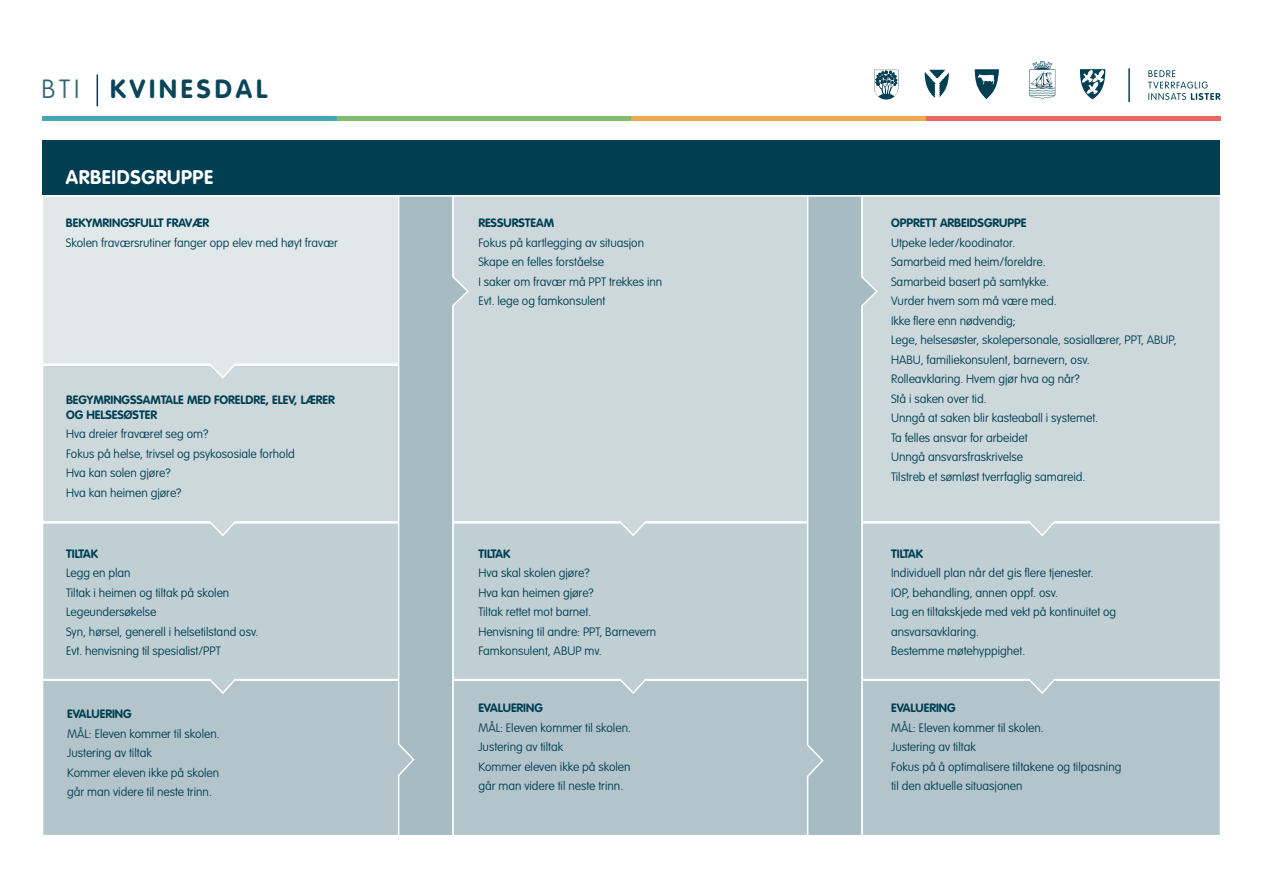
<style>
.page{position:relative;width:1263px;height:893px;background:#fff}
.page>*{position:absolute;margin:0;border:0;box-sizing:border-box;transform-origin:0 0}
.t1{font:700 25.95px "VAG Rounded";letter-spacing:.15em;color:#0a4659}
.t2{font:700 19.5px "VAG Rounded";letter-spacing:.03em;color:#fff}
.t3{font:100 12px/19.5px "VAG Rounded";color:#003e52}
.t4{font:700 12px/15px "VAG Rounded";color:#003e52}
.s1{font-weight:100;color:#336474}
</style>
<div class="page">
<svg style="left:924px;top:70px;width:25px;height:28px"></svg>
<svg style="left:874px;top:70px;width:24px;height:30px"></svg>
<svg style="left:1029px;top:61px;width:26px;height:39px"></svg>
<hr style="left:1128px;top:68px;width:2px;height:34px;background:#003e52">
<svg style="left:1148px;top:70px;width:72px;height:30px"></svg>
<svg style="left:1080px;top:69px;width:25px;height:30px"></svg>
<svg style="left:975px;top:69px;width:24px;height:30px"></svg>
<hr style="left:43px;top:116px;width:294px;height:4px;background:#46a6b4">
<hr style="left:337px;top:116px;width:294px;height:4px;background:#82bc71">
<hr style="left:631px;top:116px;width:294px;height:4px;background:#ebaa50">
<hr style="left:926px;top:116px;width:294px;height:4px;background:#ea6660">
<hr style="left:97px;top:74px;width:1px;height:32px;background:#003e52">
<div style="left:42px;top:679px;width:392px;height:159px;background:#b3c5cb;border:2px solid #fff"></div>
<svg style="left:42px;top:537px;width:355px;height:158px"></svg>
<svg style="left:43px;top:380px;width:354px;height:157px"></svg>
<svg style="left:42px;top:192px;width:355px;height:188px"></svg>
<div style="left:452px;top:679px;width:386px;height:159px;background:#b3c5cb"></div>
<svg style="left:470px;top:537px;width:336px;height:157px"></svg>
<div style="left:470px;top:197px;width:336px;height:340px;background:#ccd8dc"></div>
<div style="left:861px;top:679px;width:360px;height:159px;background:#b3c5cb;border:2px solid #fff"></div>
<svg style="left:879px;top:537px;width:342px;height:158px"></svg>
<div style="left:879px;top:197px;width:341px;height:340px;background:#ccd8dc"></div>
<svg style="left:397px;top:197px;width:73px;height:638px"></svg>
<svg style="left:806px;top:197px;width:73px;height:638px"></svg>
<div style="left:43px;top:140px;width:1177px;height:55px;background:#003e52"></div>
<hr style="left:43px;top:195px;width:1189px;height:2px;background:#fff">
<hr style="left:0;top:835px;width:1220px;height:4px;background:#fff">
<p class="t1" style="left:41px;top:74px;width:227px"><span class="s1">BTI</span> KVINESDAL</p>
<p class="t2" style="left:66px;top:166px;width:149px">ARBEIDSGRUPPE</p>
<p class="t4" style="left:66px;top:215px;width:145px">BEKYMRINGSFULLT FRAVÆR</p>
<p class="t3" style="left:66px;top:233px;width:273px">Skolen fraværsrutiner fanger opp elev med høyt fravær</p>
<p class="t4" style="left:66px;top:392px;width:270px">BEGYMRINGSSAMTALE MED FORELDRE, ELEV, LÆRER<br>OG HELSESØSTER</p>
<p class="t3" style="left:66px;top:424px;width:144px">Hva dreier fraværet seg om?</p>
<p class="t3" style="left:66px;top:444px;width:230px">Fokus på helse, trivsel og psykososiale forhold</p>
<p class="t3" style="left:66px;top:463px;width:106px">Hva kan solen gjøre?</p>
<p class="t3" style="left:66px;top:483px;width:117px">Hva kan heimen gjøre?</p>
<p class="t4" style="left:66px;top:546px;width:33px">TILTAK</p>
<p class="t3" style="left:66px;top:563px;width:66px">Legg en plan</p>
<p class="t3" style="left:66px;top:583px;width:165px">Tiltak i heimen og tiltak på skolen</p>
<p class="t3" style="left:66px;top:602px;width:92px">Legeundersøkelse</p>
<p class="t3" style="left:66px;top:622px;width:194px">Syn, hørsel, generell i helsetilstand osv.</p>
<p class="t3" style="left:66px;top:641px;width:156px">Evt. henvisning til spesialist/PPT</p>
<p class="t4" style="left:67px;top:706px;width:66px">EVALUERING</p>
<p class="t3" style="left:67px;top:724px;width:154px">MÅL: Eleven kommer til skolen.</p>
<p class="t3" style="left:67px;top:743px;width:86px">Justering av tiltak</p>
<p class="t3" style="left:67px;top:763px;width:154px">Kommer eleven ikke på skolen</p>
<p class="t3" style="left:67px;top:782px;width:146px">går man videre til neste trinn.</p>
<p class="t4" style="left:478px;top:215px;width:77px">RESSURSTEAM</p>
<p class="t3" style="left:478px;top:233px;width:167px">Fokus på kartlegging av situasjon</p>
<p class="t3" style="left:478px;top:252px;width:127px">Skape en felles forståelse</p>
<p class="t3" style="left:478px;top:272px;width:185px">I saker om fravær må PPT trekkes inn</p>
<p class="t3" style="left:478px;top:291px;width:129px">Evt. lege og famkonsulent</p>
<p class="t4" style="left:478px;top:546px;width:33px">TILTAK</p>
<p class="t3" style="left:478px;top:563px;width:113px">Hva skal skolen gjøre?</p>
<p class="t3" style="left:478px;top:583px;width:117px">Hva kan heimen gjøre?</p>
<p class="t3" style="left:478px;top:602px;width:114px">Tiltak rettet mot barnet.</p>
<p class="t3" style="left:478px;top:622px;width:179px">Henvisning til andre: PPT, Barnevern</p>
<p class="t3" style="left:478px;top:641px;width:125px">Famkonsulent, ABUP mv.</p>
<p class="t4" style="left:478px;top:700px;width:66px">EVALUERING</p>
<p class="t3" style="left:478px;top:718px;width:154px">MÅL: Eleven kommer til skolen.</p>
<p class="t3" style="left:478px;top:737px;width:86px">Justering av tiltak</p>
<p class="t3" style="left:478px;top:757px;width:154px">Kommer eleven ikke på skolen</p>
<p class="t3" style="left:478px;top:776px;width:146px">går man videre til neste trinn.</p>
<p class="t4" style="left:891px;top:215px;width:137px">OPPRETT ARBEIDSGRUPPE</p>
<p class="t3" style="left:891px;top:233px;width:126px">Utpeke leder/koodinator.</p>
<p class="t3" style="left:891px;top:252px;width:156px">Samarbeid med heim/foreldre.</p>
<p class="t3" style="left:891px;top:272px;width:159px">Samarbeid basert på samtykke.</p>
<p class="t3" style="left:891px;top:291px;width:167px">Vurder hvem som må være med.</p>
<p class="t3" style="left:891px;top:311px;width:126px">Ikke flere enn nødvendig;</p>
<p class="t3" style="left:891px;top:330px;width:287px">Lege, helsesøster, skolepersonale, sosiallærer, PPT, ABUP,<br>HABU, familiekonsulent, barnevern, osv.</p>
<p class="t3" style="left:891px;top:369px;width:190px">Rolleavklaring. Hvem gjør hva og når?</p>
<p class="t3" style="left:891px;top:389px;width:97px">Stå i saken over tid.</p>
<p class="t3" style="left:891px;top:408px;width:209px">Unngå at saken blir kasteaball i systemet.</p>
<p class="t3" style="left:891px;top:428px;width:138px">Ta felles ansvar for arbeidet</p>
<p class="t3" style="left:891px;top:447px;width:133px">Unngå ansvarsfraskrivelse</p>
<p class="t3" style="left:891px;top:467px;width:196px">Tilstreb et sømløst tverrfaglig samareid.</p>
<p class="t4" style="left:891px;top:546px;width:33px">TILTAK</p>
<p class="t3" style="left:891px;top:563px;width:204px">Individuell plan når det gis flere tjenester.</p>
<p class="t3" style="left:891px;top:583px;width:169px">IOP, behandling, annen oppf. osv.</p>
<p class="t3" style="left:891px;top:602px;width:227px">Lag en tiltakskjede med vekt på kontinuitet og ansvarsavklaring.</p>
<p class="t3" style="left:891px;top:641px;width:136px">Bestemme møtehyppighet.</p>
<p class="t4" style="left:891px;top:700px;width:66px">EVALUERING</p>
<p class="t3" style="left:891px;top:718px;width:154px">MÅL: Eleven kommer til skolen.</p>
<p class="t3" style="left:891px;top:737px;width:86px">Justering av tiltak</p>
<p class="t3" style="left:891px;top:757px;width:232px">Fokus på å optimalisere tiltakene og tilpasning til den aktuelle situasjonen</p>
</div>
